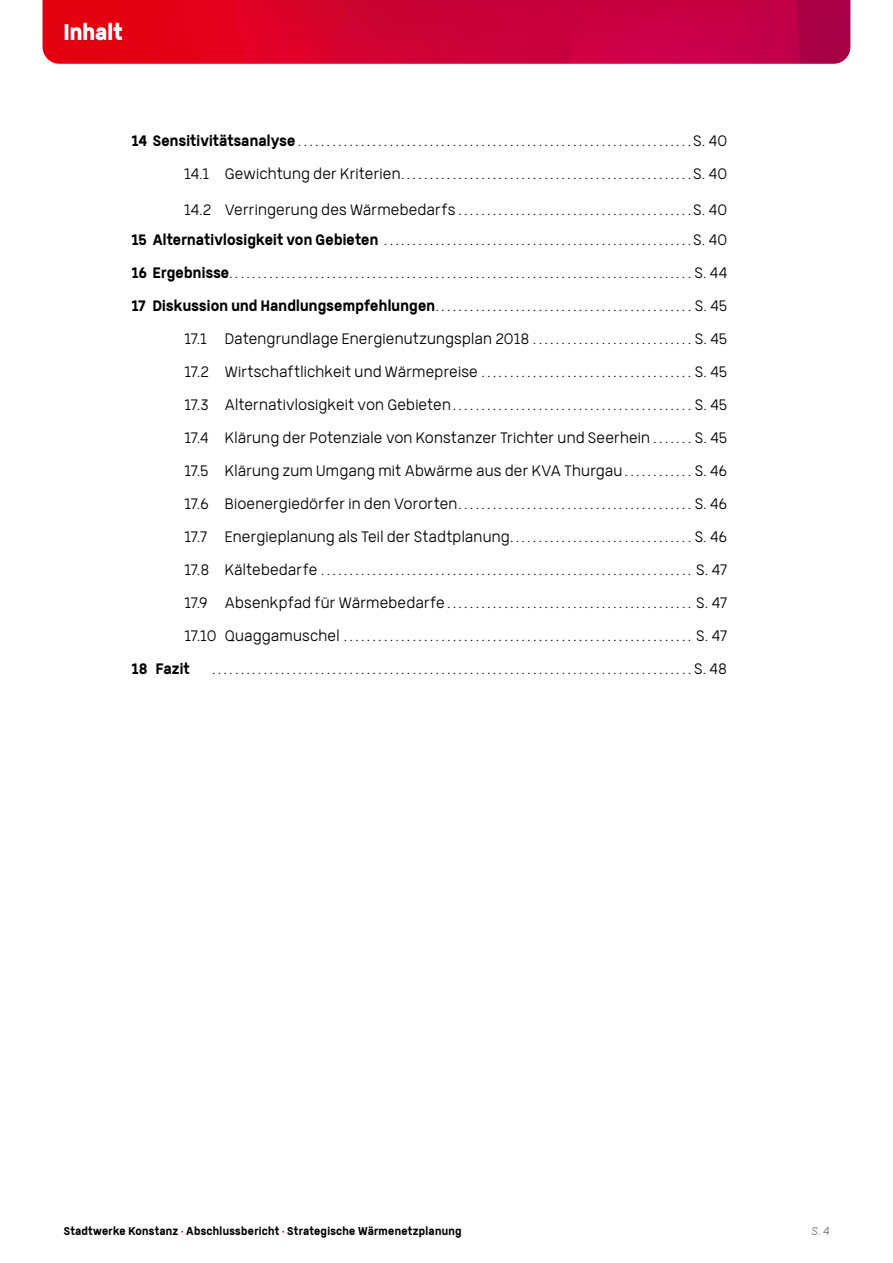
<style>
.page{position:relative;width:893px;height:1263px;background:#fff}
.page>*{position:absolute;margin:0;border:0;box-sizing:border-box;transform-origin:0 0}
.t1{font:900 22.5px "Germalt";letter-spacing:.005em;color:#fff}
.t2{font:300 15px/30px "Germalt";letter-spacing:.01em;color:#000;text-align:right}
.t3{font:700 15px "Germalt";letter-spacing:.005em;color:#000}
.t4{font:700 11.25px "Germalt";letter-spacing:.025em;color:#000}
.t5{font:italic 300 11.25px "Germalt";color:#6f6f6e}
.s1{font-weight:700}
.s2{color:#e3000f}
</style>
<div class="page">
<img style="left:43px;top:0;width:807px;height:64px">
<h1 class="t1" style="left:64px;top:18px;width:60px">Inhalt</h1>
<p class="t2" style="left:132px;top:126px;width:597px"><span class="s1">14 Sensitivitätsanalyse</span> . . . . . . . . . . . . . . . . . . . . . . . . . . . . . . . . . . . . . . . . . . . . . . . . . . . . . . . . . . . . . . . . . . . . .S. 40</p>
<p class="t2" style="left:184px;top:159px;width:544px">14.1 Gewichtung der Kriterien . . . . . . . . . . . . . . . . . . . . . . . . . . . . . . . . . . . . . . . . . . . . . . . . . . .S. 40</p>
<p class="t2" style="left:132px;top:195px;width:597px">14.2 Verringerung des Wärmebedarfs . . . . . . . . . . . . . . . . . . . . . . . . . . . . . . . . . . . . . . . . .S. 40<br><span class="s1">15 Alternativlosigkeit von Gebieten</span> . . . . . . . . . . . . . . . . . . . . . . . . . . . . . . . . . . . . . . . . . . . . . . . . . . . . . .S. 40</p>
<p class="t2" style="left:132px;top:258px;width:597px"><span class="s1">16 Ergebnisse</span>.................................................................................S. 44</p>
<p class="t2" style="left:132px;top:291px;width:597px"><span class="s1">17 Diskussion und Handlungsempfehlungen</span> . . . . . . . . . . . . . . . . . . . . . . . . . . . . . . . . . . . . . . . . . . . . . S. 45</p>
<p class="t2" style="left:184px;top:324px;width:544px">17.1 Datengrundlage Energienutzungsplan 2018 . . . . . . . . . . . . . . . . . . . . . . . . . . . . S. 45</p>
<p class="t2" style="left:184px;top:357px;width:544px">17.2 Wirtschaftlichkeit und Wärmepreise . . . . . . . . . . . . . . . . . . . . . . . . . . . . . . . . . . . . . S. 45</p>
<p class="t2" style="left:184px;top:390px;width:544px">17.3 Alternativlosigkeit von Gebieten . . . . . . . . . . . . . . . . . . . . . . . . . . . . . . . . . . . . . . . . . . S. 45</p>
<p class="t2" style="left:184px;top:423px;width:544px">17.4 Klärung der Potenziale von Konstanzer Trichter und Seerhein . . . . . . . S. 45</p>
<p class="t2" style="left:184px;top:456px;width:544px">17.5 Klärung zum Umgang mit Abwärme aus der KVA Thurgau . . . . . . . . . . . . S. 46</p>
<p class="t2" style="left:184px;top:489px;width:544px">17.6 Bioenergiedörfer in den Vororten . . . . . . . . . . . . . . . . . . . . . . . . . . . . . . . . . . . . . . . . . S. 46</p>
<p class="t2" style="left:184px;top:522px;width:544px">17.7 Energieplanung als Teil der Stadtplanung . . . . . . . . . . . . . . . . . . . . . . . . . . . . . . . . S. 46</p>
<p class="t2" style="left:184px;top:555px;width:544px">17.8 Kältebedarfe . . . . . . . . . . . . . . . . . . . . . . . . . . . . . . . . . . . . . . . . . . . . . . . . . . . . . . . . . . . . . . . . . S. 47</p>
<p class="t2" style="left:184px;top:586px;width:544px;line-height:33px;text-align:left">17.9 Absenkpfad für Wärmebedarfe . . . . . . . . . . . . . . . . . . . . . . . . . . . . . . . . . . . . . . . . . . . S. 47<br>17.10 Quaggamuschel . . . . . . . . . . . . . . . . . . . . . . . . . . . . . . . . . . . . . . . . . . . . . . . . . . . . . . . . . . . . . S. 47</p>
<p class="t3" style="left:132px;top:660px;width:59px">18 Fazit</p>
<p class="t2" style="left:212px;top:654px;width:517px">. . . . . . . . . . . . . . . . . . . . . . . . . . . . . . . . . . . . . . . . . . . . . . . . . . . . . . . . . . . . . . . . . . . . . . . . . . . . . . . . . . . . S. 48</p>
<p class="t4" style="left:64px;top:1224px;width:399px">Stadtwerke Konstanz <span class="s2">•</span> Abschlussbericht <span class="s2">•</span> Strategische Wärmenetzplanung</p>
<p class="t5" style="left:811px;top:1225px;width:20px">S. 4</p>
</div>
